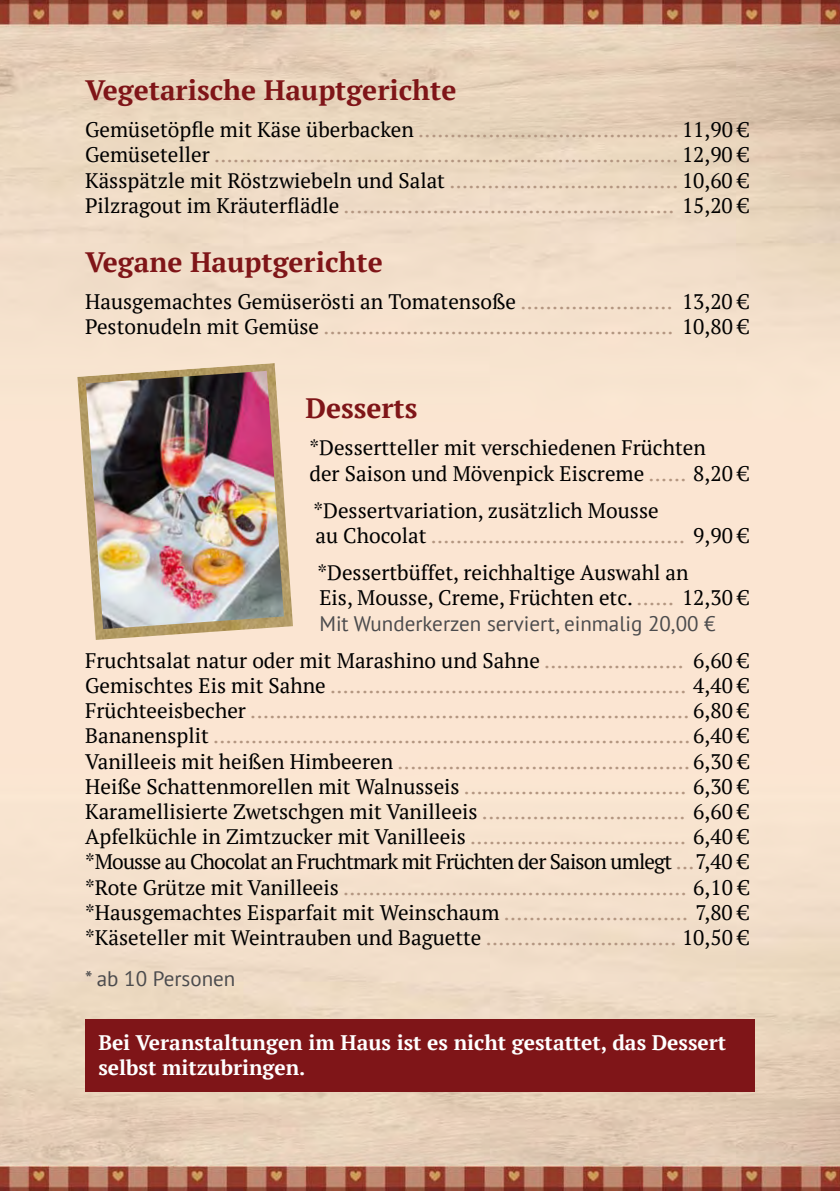
<style>
.page{position:relative;width:840px;height:1191px;background:#fff}
.page>*{position:absolute;margin:0;border:0;box-sizing:border-box;transform-origin:0 0}
.t1{font:700 28px "PT Serif";color:#7f1518}
.t2{font:21px/25.2px "PT Serif";color:#b39681;text-align:justify}
.t3{font:21px/25.2px "PT Serif";color:#000}
.t4{font:700 21px/25.2px "PT Serif";color:#fff}
.t5{font:21px "PT Sans";color:#4b4b4d}
.s1{color:#000}
.s2{color:#b39681}
</style>
<div class="page">
<img style="left:0;top:0;width:839px;height:1191px">
<div style="left:85px;top:1019px;width:669px;height:73px;background:#7f1518"></div>
<img style="left:77px;top:363px;width:216px;height:277px">
<img style="left:86px;top:371px;width:198px;height:258px">
<h1 class="t1" style="left:85px;top:71px;width:372px">Vegetarische Hauptgerichte</h1>
<p class="t2" style="left:85px;top:117px;width:665px"><span class="s1">Gemüsetöpfle mit Käse überbacken</span> ......................................... <span class="s1">11,90 € Gemüseteller</span> ......................................................................... <span class="s1">12,90 € Kässpätzle mit Röstzwiebeln und Salat</span> .................................... <span class="s1">10,60 € Pilzragout im Kräuterflädle</span> .................................................... <span class="s1">15,20 €</span></p>
<h1 class="t1" style="left:85px;top:242px;width:299px">Vegane Hauptgerichte</h1>
<p class="t2" style="left:85px;top:288px;width:665px"><span class="s1">Hausgemachtes Gemüserösti an Tomatensoße</span> ........................ <span class="s1">13,20 €<br>Pestonudeln mit Gemüse</span> ....................................................... <span class="s1">10,80 €</span></p>
<h1 class="t1" style="left:305px;top:389px;width:113px">Desserts</h1>
<p class="t3" style="left:309px;top:435px;width:441px">*Dessertteller mit verschiedenen Früchten<br>der Saison und Mövenpick Eiscreme <span class="s2">......</span> 8,20 €</p>
<p class="t3" style="left:313px;top:497px;width:437px">*Dessertvariation, zusätzlich Mousse<br>au Chocolat <span class="s2">........................................</span> 9,90 €</p>
<p class="t3" style="left:317px;top:559px;width:433px">*Dessertbüffet, reichhaltige Auswahl an<br>Eis, Mousse, Creme, Früchten etc. <span class="s2">......</span> 12,30 €</p>
<p class="t5" style="left:319px;top:609px;width:397px">Mit Wunderkerzen serviert, einmalig 20,00 €</p>
<p class="t2" style="left:85px;top:647px;width:665px"><span class="s1">Fruchtsalat natur oder mit Marashino und Sahne</span> ...................... <span class="s1">6,60 € Gemischtes Eis mit Sahne</span> ........................................................ <span class="s1">4,40 € Früchteeisbecher</span> ..................................................................... <span class="s1">6,80 € Bananensplit</span> ........................................................................... <span class="s1">6,40 € Vanilleeis mit heißen Himbeeren</span> .............................................. <span class="s1">6,30 € Heiße Schattenmorellen mit Walnusseis</span> ................................... <span class="s1">6,30 € Karamellisierte Zwetschgen mit Vanilleeis</span> ................................ <span class="s1">6,60 € Apfelküchle in Zimtzucker mit Vanilleeis</span> .................................. <span class="s1">6,40 € *Mousse au Chocolat an Fruchtmark mit Früchten der Saison umlegt</span> ... <span class="s1">7,40 € *Rote Grütze mit Vanilleeis</span> ...................................................... <span class="s1">6,10 € *Hausgemachtes Eisparfait mit Weinschaum</span> ............................. <span class="s1">7,80 € *Käseteller mit Weintrauben und Baguette</span> .............................. <span class="s1">10,50 €</span></p>
<p class="t5" style="left:85px;top:964px;width:152px">* ab 10 Personen</p>
<p class="t4" style="left:98px;top:1029px;width:629px">Bei Veranstaltungen im Haus ist es nicht gestattet, das Dessert selbst mitzubringen.</p>
</div>
